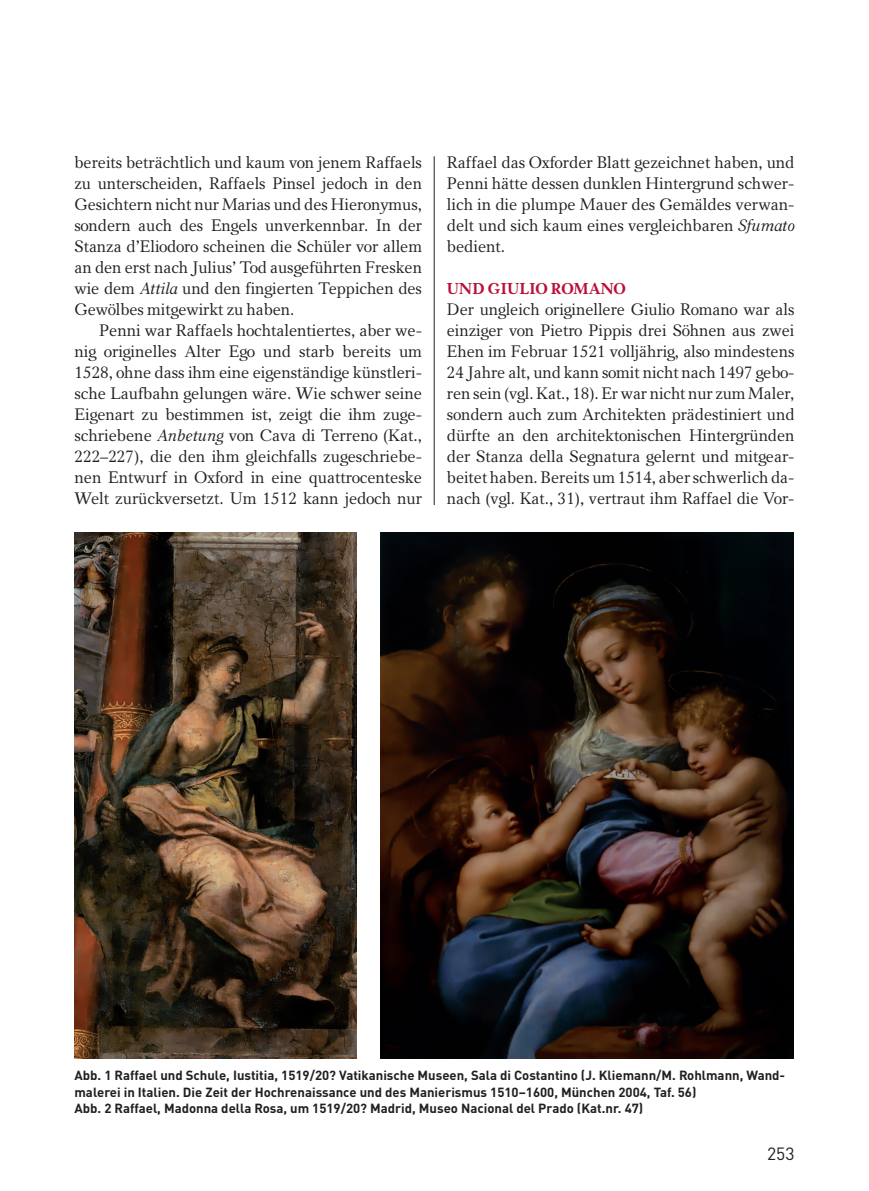
<style>
.page{position:relative;width:869px;height:1191px;background:#fff}
.page>*{position:absolute;margin:0;border:0;box-sizing:border-box;transform-origin:0 0}
.t1{font:17.5px "DINOT";color:#231f20}
.t2{font:16.62px/21px "Carniola";letter-spacing:-.005em;color:#231f20;text-align:justify}
.t3{font:700 15.75px "Carniola";letter-spacing:-.005em;color:#b90f36}
.t4{font:700 13.12px/16.6px "DINOT";color:#231f20}
.s1{font-style:italic}
</style>
<div class="page">
<img style="left:74px;top:533px;width:282px;height:526px">
<img style="left:380px;top:533px;width:413px;height:526px">
<hr style="left:433px;top:156px;width:1px;height:349px;background:#231f20">
<p class="t2" style="left:74px;top:152px;width:349px">bereits beträchtlich und kaum von jenem Raffaels zu unterscheiden, Raffaels Pinsel jedoch in den Gesichtern nicht nur Marias und des Hieronymus, sondern auch des Engels unverkennbar. In der Stanza d’Eliodoro scheinen die Schüler vor allem an den erst nach Julius’ Tod ausgeführten Fresken wie dem <span class="s1">Attila</span> und den fingierten Teppichen des Gewölbes mitgewirkt zu haben.</p>
<p class="t2" style="left:74px;top:320px;width:349px;text-indent:25px">Penni war Raffaels hochtalentiertes, aber we&shy;nig originelles Alter Ego und starb bereits um 1528, ohne dass ihm eine eigenständige künstleri&shy;sche Laufbahn gelungen wäre. Wie schwer seine Eigenart zu bestimmen ist, zeigt die ihm zuge&shy;schriebene <span class="s1">Anbetung</span> von Cava di Terreno (Kat., 222–227), die den ihm gleichfalls zugeschriebe&shy;nen Entwurf in Oxford in eine quattrocenteske Welt zurückversetzt. Um 1512 kann jedoch nur</p>
<p class="t2" style="left:446px;top:152px;width:349px">Raffael das Oxforder Blatt gezeichnet haben, und Penni hätte dessen dunklen Hintergrund schwer&shy;lich in die plumpe Mauer des Gemäldes verwan&shy;delt und sich kaum eines vergleichbaren <span class="s1">Sfumato </span>bedient.</p>
<p class="t3" style="left:446px;top:279px;width:180px">UND GIULIO ROMANO</p>
<p class="t2" style="left:446px;top:299px;width:349px">Der ungleich originellere Giulio Romano war als einziger von Pietro Pippis drei Söhnen aus zwei Ehen im Februar 1521 volljährig, also mindestens 24 Jahre alt, und kann somit nicht nach 1497 gebo&shy;ren sein (vgl. Kat., 18). Er war nicht nur zum Maler, sondern auch zum Architekten prädestiniert und dürfte an den architektonischen Hintergründen der Stanza della Segnatura gelernt und mitgear&shy;beitet haben. Bereits um 1514, aber schwerlich da&shy;nach (vgl. Kat., 31), vertraut ihm Raffael die Vor-</p>
<p class="t4" style="left:74px;top:1068px;width:712px">Abb. 1 Raffael und Schule, Iustitia, 1519/20? Vatikanische Museen, Sala di Costantino (J. Kliemann/M. Rohlmann, Wand&shy;malerei in Italien. Die Zeit der Hochrenaissance und des Manierismus 1510–1600, München 2004, Taf. 56)<br>Abb. 2 Raffael, Madonna della Rosa, um 1519/20? Madrid, Museo Nacional del Prado (Kat.nr. 47)</p>
<p class="t1" style="left:766px;top:1147px;width:29px">253</p>
</div>
